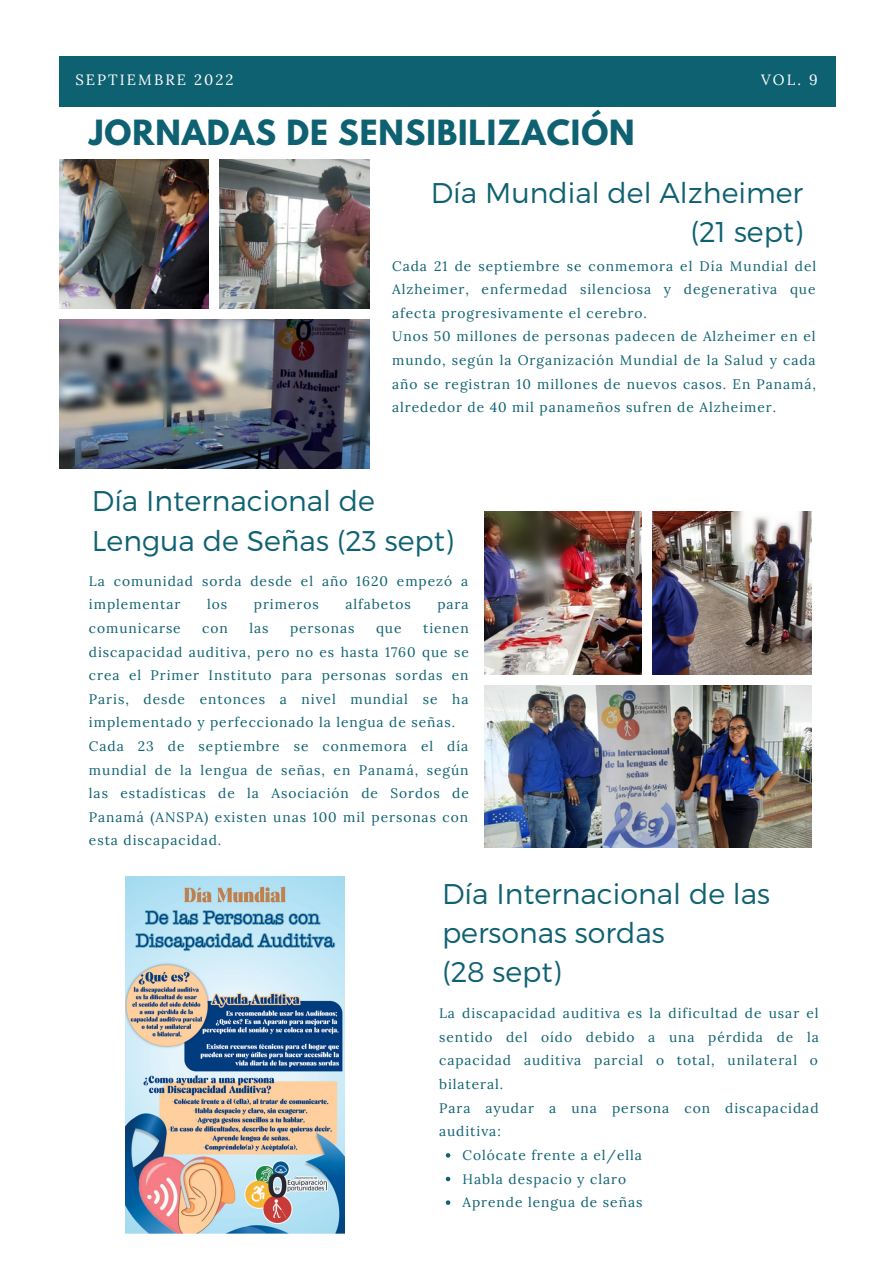
<style>
.page{position:relative;width:893px;height:1264px;background:#fff}
.page>*{position:absolute;margin:0;border:0;box-sizing:border-box;transform-origin:0 0}
.t1{font:700 30.75px "League Spartan";letter-spacing:.03em;color:#0e6171}
.t2{font:300 28.5px/39.3px "Montserrat";color:#0e6171}
.t3{font:14.85px "Lora";letter-spacing:.14em;color:#fff}
.t4{font:13.8px/23.5px "Lora";letter-spacing:.07em;color:#0e6171}
</style>
<div class="page">
<img style="left:125px;top:876px;width:219px;height:357px">
<div style="left:59px;top:56px;width:776px;height:51px;background:#0e6171"></div>
<svg style="left:446px;top:1153px;width:4px;height:4px"></svg>
<svg style="left:446px;top:1176px;width:4px;height:5px"></svg>
<svg style="left:446px;top:1200px;width:4px;height:4px"></svg>
<img style="left:484px;top:511px;width:157px;height:163px">
<img style="left:653px;top:511px;width:158px;height:163px">
<img style="left:484px;top:686px;width:327px;height:162px">
<img style="left:59px;top:160px;width:150px;height:148px">
<img style="left:220px;top:160px;width:149px;height:148px">
<img style="left:59px;top:319px;width:310px;height:149px">
<p class="t3" style="left:75px;top:70px;width:160px">SEPTIEMBRE 2022</p>
<p class="t3" style="left:761px;top:70px;width:58px">VOL. 9</p>
<h1 class="t1" style="left:89px;top:118px;width:547px">JORNADAS DE SENSIBILIZACIÓN</h1>
<h2 class="t2" style="left:431px;top:172px;width:374px;text-align:right">Día Mundial del Alzheimer (21 sept)</h2>
<p class="t4" style="left:392px;top:254px;width:425px">Cada 21 de septiembre se conmemora el Día Mundial del Alzheimer, enfermedad silenciosa y degenerativa que afecta progresivamente el cerebro.<br>Unos 50 millones de personas padecen de Alzheimer en el mundo, según la Organización Mundial de la Salud y cada año se registran 10 millones de nuevos casos. En Panamá, alrededor de 40 mil panameños sufren de Alzheimer.</p>
<h2 class="t2" style="left:92px;top:480px;width:363px">Día Internacional de<br>Lengua de Señas (23 sept)</h2>
<p class="t4" style="left:89px;top:569px;width:381px">La comunidad sorda desde el año 1620 empezó a implementar</p>
<p class="t4" style="left:207px;top:592px;width:22px">los</p>
<p class="t4" style="left:254px;top:592px;width:66px">primeros</p>
<p class="t4" style="left:345px;top:592px;width:67px">alfabetos</p>
<p class="t4" style="left:437px;top:592px;width:33px">para</p>
<p class="t4" style="left:89px;top:616px;width:93px">comunicarse</p>
<p class="t4" style="left:202px;top:616px;width:27px">con</p>
<p class="t4" style="left:249px;top:616px;width:21px">las</p>
<p class="t4" style="left:290px;top:616px;width:66px">personas</p>
<p class="t4" style="left:376px;top:616px;width:27px">que</p>
<p class="t4" style="left:89px;top:616px;width:381px;text-indent:334px">tienen discapacidad auditiva, pero no es hasta 1760 que se crea el Primer Instituto para personas sordas en Paris, desde entonces a nivel mundial se ha implementado y perfeccionado la lengua de señas.<br>Cada 23 de septiembre se conmemora el día mundial de la lengua de señas, en Panamá, según las estadísticas de la Asociación de Sordos de Panamá (ANSPA) existen unas 100 mil personas con esta discapacidad.</p>
<h2 class="t2" style="left:442px;top:872px;width:329px">Día Internacional de las personas sordas<br>(28 sept)</h2>
<p class="t4" style="left:439px;top:1001px;width:381px">La discapacidad auditiva es la dificultad de usar el sentido del oído debido a una pérdida de la capacidad auditiva parcial o total, unilateral o bilateral.<br>Para ayudar a una persona con discapacidad auditiva:</p>
<p class="t4" style="left:462px;top:1142px;width:181px">Colócate frente a el/ella<br>Habla despacio y claro<br>Aprende lengua de señas</p>
</div>
